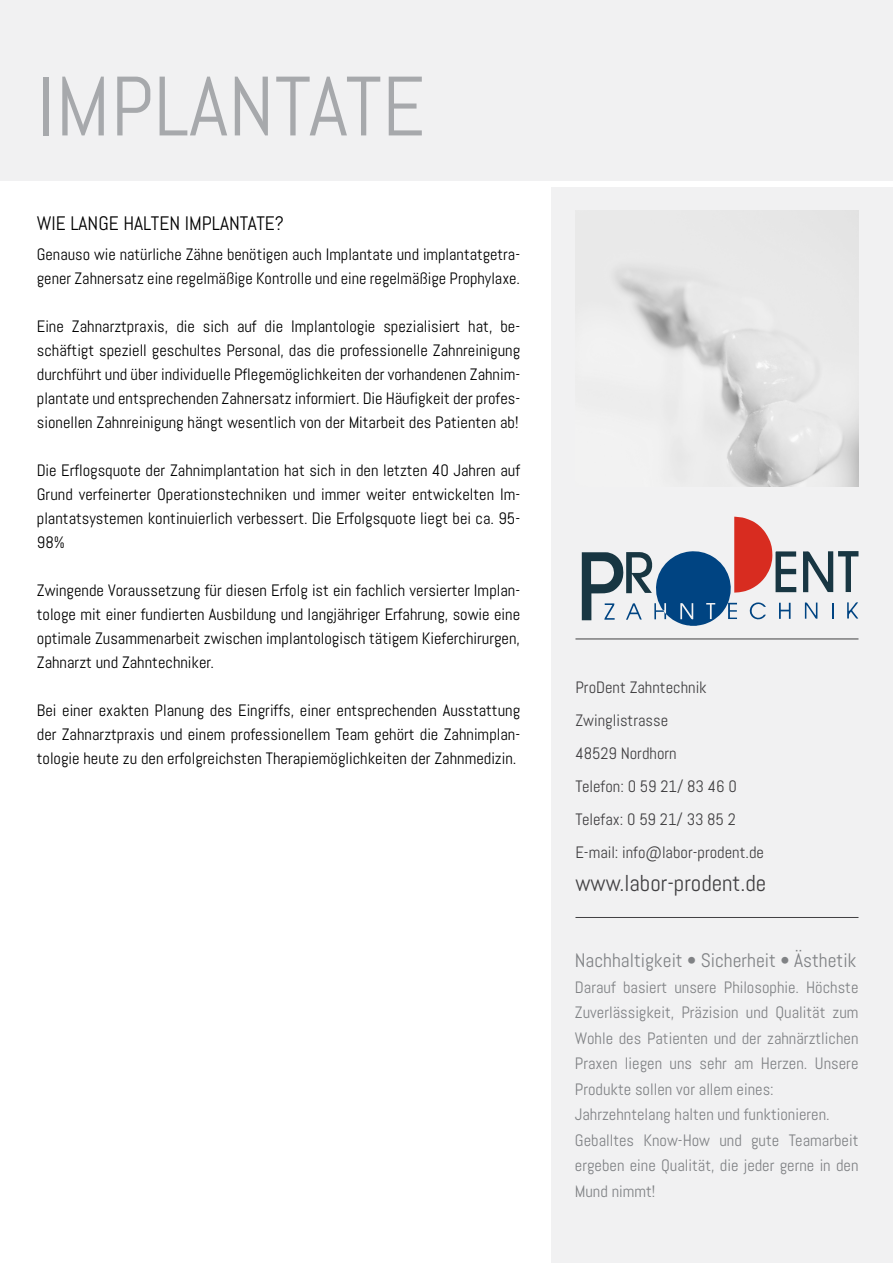
<style>
.page{position:relative;width:893px;height:1263px;background:#fff}
.page>*{position:absolute;margin:0;border:0;box-sizing:border-box;transform-origin:0 0}
.t1{font:84px "Abel";color:#a7a9ac}
.t2{font:22.95px "Abel";color:#414042}
.t3{font:19.5px "Abel";color:#808285}
.t4{font:19.5px "Abel";color:#000}
.t5{font:16.5px/24px "Abel";color:#000;text-align:justify}
.t6{font:16.5px/25.5px "Abel";color:#808285}
.t7{font:16.5px/33px "Abel";color:#414042}
</style>
<div class="page">
<div style="left:0;top:0;width:893px;height:181px;background:#f1f1f2"></div>
<div style="left:551px;top:188px;width:342px;height:1075px;background:#f1f1f2"></div>
<hr style="left:575px;top:639px;width:283px;height:1px;background:#414042">
<hr style="left:575px;top:917px;width:283px;height:1px;background:#414042">
<img style="left:609px;top:210px;width:249px;height:277px">
<svg style="left:803px;top:551px;width:55px;height:41px"></svg>
<svg style="left:805px;top:602px;width:12px;height:17px"></svg>
<svg style="left:847px;top:602px;width:11px;height:17px"></svg>
<svg style="left:582px;top:517px;width:214px;height:109px"></svg>
<svg style="left:832px;top:603px;width:1px;height:15px"></svg>
<h1 class="t1" style="left:37px;top:53px;width:390px">IMPLANTATE</h1>
<p class="t4" style="left:37px;top:210px;width:249px">WIE LANGE HALTEN IMPLANTATE?</p>
<p class="t5" style="left:37px;top:242px;width:485px">Genauso wie natürliche Zähne benötigen auch Implantate und implantatgetra&shy;gener Zahnersatz eine regelmäßige Kontrolle und eine regelmäßige Prophylaxe.</p>
<p class="t5" style="left:37px;top:314px;width:485px">Eine Zahnarztpraxis, die sich auf die Implantologie spezialisiert hat, be&shy;schäftigt speziell geschultes Personal, das die professionelle Zahnreinigung durchführt und über individuelle Pflegemöglichkeiten der vorhandenen Zahnim&shy;plantate und entsprechenden Zahnersatz informiert. Die Häufigkeit der profes&shy;sionellen Zahnreinigung hängt wesentlich von der Mitarbeit des Patienten ab!</p>
<p class="t5" style="left:37px;top:458px;width:485px">Die Erflogsquote der Zahnimplantation hat sich in den letzten 40 Jahren auf Grund verfeinerter Operationstechniken und immer weiter entwickelten Im&shy;plantatsystemen kontinuierlich verbessert. Die Erfolgsquote liegt bei ca. 95- 98%</p>
<p class="t5" style="left:37px;top:578px;width:485px">Zwingende Voraussetzung für diesen Erfolg ist ein fachlich versierter Implan&shy;tologe mit einer fundierten Ausbildung und langjähriger Erfahrung, sowie eine optimale Zusammenarbeit zwischen implantologisch tätigem Kieferchirurgen, Zahnarzt und Zahntechniker.</p>
<p class="t5" style="left:37px;top:698px;width:485px">Bei einer exakten Planung des Eingriffs, einer entsprechenden Ausstattung der Zahnarztpraxis und einem professionellem Team gehört die Zahnimplan&shy;tologie heute zu den erfolgreichsten Therapiemöglichkeiten der Zahnmedizin.</p>
<p class="t7" style="left:575px;top:671px;width:190px">ProDent Zahntechnik<br>Zwinglistrasse<br>48529 Nordhorn<br>Telefon: 0 59 21/ 83 46 0<br>Telefax: 0 59 21/ 33 85 2<br>E-mail: info@labor-prodent.de</p>
<h2 class="t2" style="left:575px;top:868px;width:192px">www.labor-prodent.de</h2>
<p class="t3" style="left:575px;top:948px;width:283px">Nachhaltigkeit • Sicherheit • Ästhetik</p>
<p class="t6" style="left:575px;top:974px;width:285px">Darauf basiert unsere Philosophie. Höchste Zuverlässigkeit, Präzision und Qualität zum Wohle des Patienten und der zahnärztlichen Praxen liegen uns sehr am Herzen. Unsere Produkte sollen vor allem eines:<br>Jahrzehntelang halten und funktionieren.<br>Geballtes Know-How und gute Teamarbeit ergeben eine Qualität, die jeder gerne in den Mund nimmt!</p>
</div>
